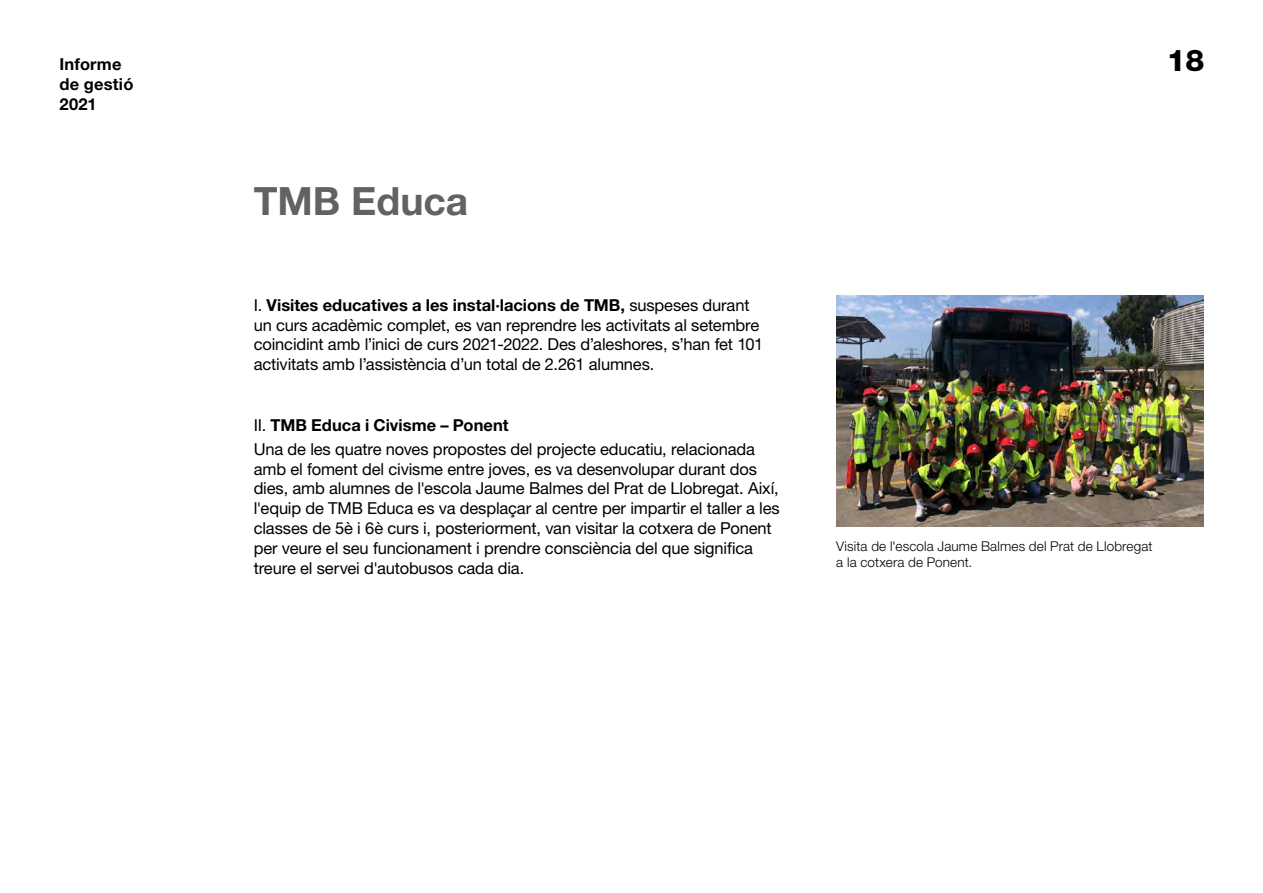
<style>
.page{position:relative;width:1263px;height:893px;background:#fff}
.page>*{position:absolute;margin:0;border:0;box-sizing:border-box;transform-origin:0 0}
.t1{font:700 39px "Xckjkw Helvetica Neue LT Std";color:#626262}
.t2{font:800 30px "Sxhhrd Helvetica Neue LT Std";color:#000}
.t3{font:16.5px/19.8px "Wqkstr Helvetica Neue LT Std";letter-spacing:-.01em;color:#000}
.t4{font:700 16.5px "Xckjkw Helvetica Neue LT Std";color:#000}
.t5{font:700 16.5px/19.8px "Dqcyrr Helvetica Neue LT Std";letter-spacing:.01em;color:#000}
.t6{font:300 13.5px/16.2px "Nplrtt Helvetica Neue LT Std";letter-spacing:.01em;color:#000}
.s1{font-family:"Xckjkw Helvetica Neue LT Std";font-weight:700}
.s2{font-family:"Wqkstr Helvetica Neue LT Std";font-weight:400}
</style>
<div class="page">
<img style="left:836px;top:295px;width:367px;height:232px">
<p class="t5" style="left:60px;top:54px;width:63px">Informe</p>
<h2 class="t2" style="left:1167px;top:42px;width:39px">18</h2>
<p class="t5" style="left:60px;top:74px;width:75px">de gestió<br>2021</p>
<h1 class="t1" style="left:254px;top:177px;width:216px">TMB Educa</h1>
<p class="t3" style="left:254px;top:295px;width:511px">I. <span class="s1">Visites educatives a les instal·lacions de TMB,</span> suspeses durant un curs acadèmic complet, es van reprendre les activitats al setembre coincidint amb l’inici de curs 2021-2022. Des d’aleshores, s’han fet 101 activitats amb l’assistència d’un total de 2.261 alumnes.</p>
<p class="t4" style="left:254px;top:415px;width:256px"><span class="s2">II.</span> TMB Educa i Civisme – Ponent</p>
<p class="t3" style="left:254px;top:439px;width:528px">Una de les quatre noves propostes del projecte educatiu, relacionada amb el foment del civisme entre joves, es va desenvolupar durant dos dies, amb alumnes de l'escola Jaume Balmes del Prat de Llobregat. Així, l'equip de TMB Educa es va desplaçar al centre per impartir el taller a les classes de 5è i 6è curs i, posteriorment, van visitar la cotxera de Ponent per veure el seu funcionament i prendre consciència del que signifca treure el servei d'autobusos cada dia.</p>
<p class="t6" style="left:836px;top:538px;width:318px">Visita de l'escola Jaume Balmes del Prat de Llobregat a la cotxera de Ponent.</p>
</div>
